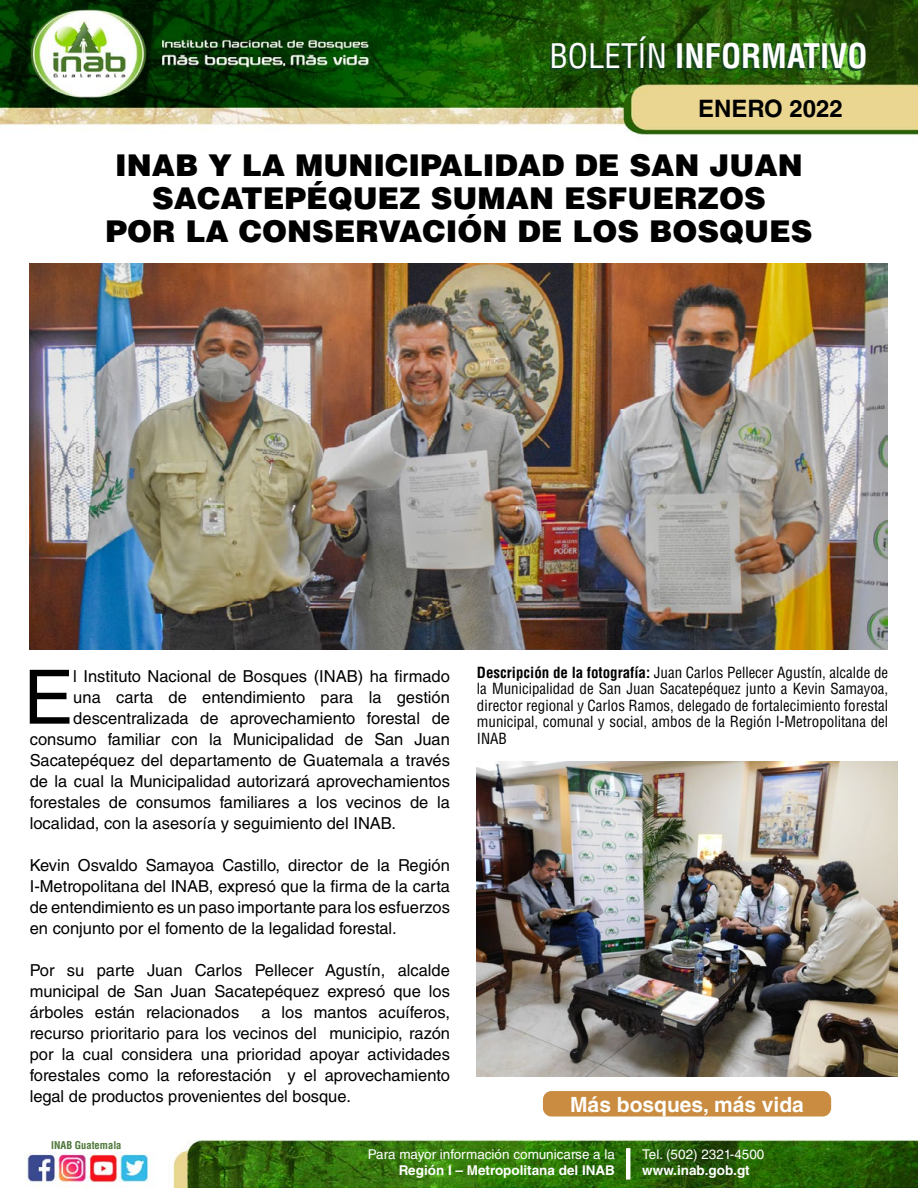
<style>
.page{position:relative;width:918px;height:1188px;background:#fff}
.page>*{position:absolute;margin:0;border:0;box-sizing:border-box;transform-origin:0 0}
.t1{font:75px "Helvetica LT Std";color:#000}
.t2{font:700 condensed 33px "Helvetica LT Std";color:#fff}
.t3{font:900 30px/33px "Helvetica LT Std";color:#000;text-align:center}
.t4{font:700 24px "Helvetica LT Std";color:#000}
.t5{font:700 21px "Helvetica LT Std";color:#fff}
.t6{font:16.5px/21px "Helvetica LT Std";color:#000;text-align:justify}
.t7{font:condensed 15px/16.5px "Helvetica LT Std";color:#000;text-align:justify}
.t8{font:13.5px "Helvetica LT Std";color:#fff}
.t9{font:700 13.5px "Helvetica LT Std";color:#fff}
.t10{font:700 condensed 10.5px "Helvetica LT Std";color:#4c7637}
.s1{font-weight:400}
.s2{font-weight:700}
</style>
<div class="page">
<img style="left:0;top:0;width:918px;height:1188px">
<svg style="left:550px;top:39px;width:314px;height:32px;background:#215812"></svg>
<hr style="left:626px;top:1148px;width:4px;height:32px;background:#fff">
<img style="left:30px;top:264px;width:858px;height:386px">
<img style="left:477px;top:761px;width:420px;height:315px">
<div style="left:543px;top:1091px;width:288px;height:26px;background:#c98c40;border-radius:9px"></div>
<h2 class="t2" style="left:550px;top:35px;width:320px"><span class="s1">BOLETÍN</span> INFORMATIVO</h2>
<h3 class="t4" style="left:698px;top:94px;width:146px">ENERO 2022</h3>
<h3 class="t3" style="left:105px;top:148px;width:709px">INAB Y LA MUNICIPALIDAD DE SAN JUAN<br>SACATEPÉQUEZ SUMAN ESFUERZOS<br>POR LA CONSERVACIÓN DE LOS BOSQUES</h3>
<h1 class="t1" style="left:23px;top:654px;width:52px">E</h1>
<p class="t6" style="left:73px;top:665px;width:378px">l Instituto Nacional de Bosques (INAB) ha firmado</p>
<p class="t6" style="left:73px;top:686px;width:378px">una carta de entendimiento para la gestión</p>
<p class="t6" style="left:73px;top:707px;width:378px">descentralizada de aprovechamiento forestal de</p>
<p class="t6" style="left:30px;top:728px;width:422px">consumo familiar con la Municipalidad de San Juan</p>
<p class="t6" style="left:30px;top:749px;width:422px">Sacatepéquez del departamento de Guatemala a través</p>
<p class="t6" style="left:30px;top:770px;width:422px">de la cual la Municipalidad autorizará aprovechamientos</p>
<p class="t6" style="left:30px;top:791px;width:422px">forestales de consumos familiares a los vecinos de la</p>
<p class="t6" style="left:30px;top:812px;width:368px">localidad, con la asesoría y seguimiento del INAB.</p>
<p class="t6" style="left:30px;top:854px;width:422px">Kevin Osvaldo Samayoa Castillo, director de la Región I-Metropolitana del INAB, expresó que la firma de la carta de entendimiento es un paso importante para los esfuerzos en conjunto por el fomento de la legalidad forestal.</p>
<p class="t6" style="left:30px;top:959px;width:422px">Por su parte Juan Carlos Pellecer Agustín, alcalde municipal de San Juan Sacatepéquez expresó que los árboles están relacionados</p>
<p class="t6" style="left:30px;top:1001px;width:422px;text-indent:232px">a los mantos acuíferos, recurso prioritario para los vecinos del municipio, razón por la cual considera una prioridad apoyar actividades forestales como la reforestación y el aprovechamiento legal de productos provenientes del bosque.</p>
<p class="t7" style="left:477px;top:664px;width:413px"><span class="s2">Descripción de la fotografía:</span> Juan Carlos Pellecer Agustín, alcalde de la Municipalidad de San Juan Sacatepéquez junto a Kevin Samayoa, director regional y Carlos Ramos, delegado de fortalecimiento forestal municipal, comunal y social, ambos de la Región l-Metropolitana del INAB</p>
<p class="t5" style="left:570px;top:1091px;width:235px">Más bosques, más vida</p>
<p class="t10" style="left:51px;top:1139px;width:72px">INAB Guatemala</p>
<p class="t8" style="left:368px;top:1146px;width:249px">Para mayor información comunicarse a la</p>
<p class="t9" style="left:399px;top:1162px;width:218px">Región I – Metropolitana del INAB</p>
<p class="t8" style="left:642px;top:1146px;width:124px">Tel. (502) 2321-4500</p>
<p class="t9" style="left:642px;top:1162px;width:109px">www.inab.gob.gt</p>
</div>
